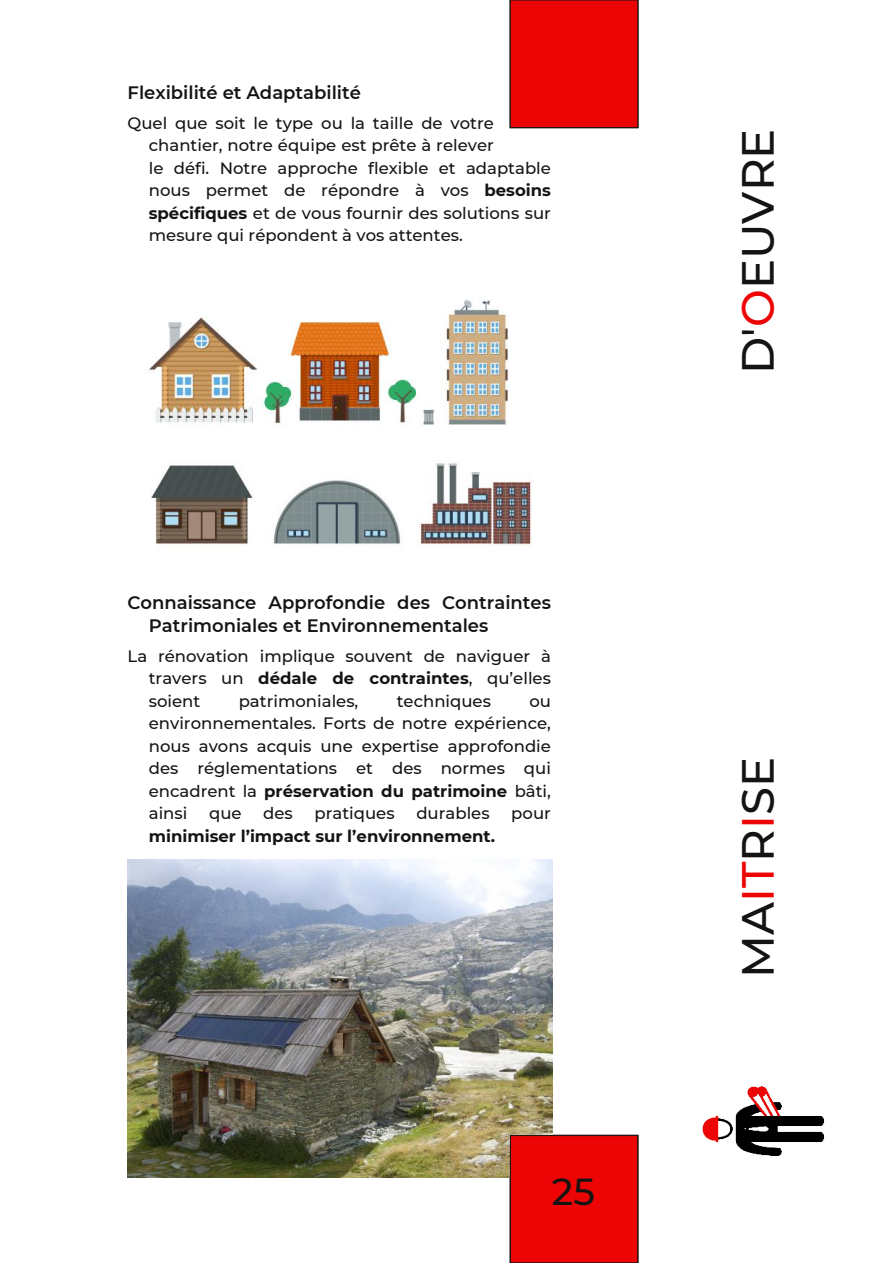
<style>
.page{position:relative;width:893px;height:1263px;background:#fff}
.page>*{position:absolute;margin:0;border:0;box-sizing:border-box;transform-origin:0 0}
.t1{font:500 45px "Montserrat";color:#161413}
.t2{font:500 37.5px "Montserrat";color:#161413}
.t3{font:600 18px/22.5px "Montserrat";color:#161413}
.t4{font:500 16.5px/22.5px "Montserrat";color:#161413;text-align:justify}
.t5{font:700 16.5px "Montserrat";color:#161413}
.s1{font-weight:700}
.s2{color:#ed0505}
</style>
<div class="page">
<img style="left:702px;top:1086px;width:122px;height:70px">
<img style="left:128px;top:859px;width:425px;height:319px">
<img style="left:149px;top:299px;width:383px;height:248px">
<div style="left:510px;top:0;width:128px;height:128px;background:#ed0505"></div>
<div style="left:510px;top:0;width:128px;height:128px;border:1px solid #161413"></div>
<div style="left:510px;top:1135px;width:128px;height:128px;background:#ed0505"></div>
<div style="left:510px;top:1135px;width:128px;height:128px;border:1px solid #161413"></div>
<p class="t3" style="left:128px;top:81px;width:235px">Flexibilité et Adaptabilité</p>
<p class="t4" style="left:149px;top:112px;width:404px;text-align:left;text-indent:-21px">Quel que soit le type ou la taille de votre chantier, notre équipe est prête à relever<br>le défi. Notre approche flexible et adaptable nous permet de répondre à vos <span class="s1">besoins spécifiques</span> et de vous fournir des solutions sur mesure qui répondent à vos attentes.</p>
<p class="t3" style="left:149px;top:592px;width:404px;text-indent:-21px">Connaissance Approfondie des Contraintes<br>Patrimoniales et Environnementales</p>
<p class="t4" style="left:149px;top:645px;width:404px;text-indent:-21px">La rénovation implique souvent de naviguer à travers un <span class="s1">dédale de contraintes</span>, qu’elles soient</p>
<p class="t4" style="left:239px;top:691px;width:121px">patrimoniales,</p>
<p class="t4" style="left:397px;top:691px;width:96px">techniques</p>
<p class="t4" style="left:149px;top:691px;width:404px;text-indent:380px">ou environnementales. Forts de notre expérience, nous avons acquis une expertise approfondie des réglementations et des normes qui encadrent la <span class="s1">préservation du patrimoine</span> bâti, ainsi</p>
<p class="t4" style="left:209px;top:803px;width:34px">que</p>
<p class="t4" style="left:263px;top:804px;width:31px">des</p>
<p class="t4" style="left:315px;top:803px;width:82px">pratiques</p>
<p class="t4" style="left:416px;top:804px;width:75px">durables</p>
<p class="t4" style="left:511px;top:803px;width:41px">pour</p>
<p class="t5" style="left:149px;top:829px;width:348px">minimiser l’impact sur l’environnement.</p>
<h2 class="t2" style="left:552px;top:1169px;width:45px">25</h2>
<h1 class="t1" style="left:734px;top:374px;width:247px;rotate:-90deg">D'<span class="s2">O</span>EUVRE</h1>
<h1 class="t1" style="left:734px;top:978px;width:223px;rotate:-90deg">MA<span class="s2">IT</span>R<span class="s2">I</span>SE</h1>
</div>
